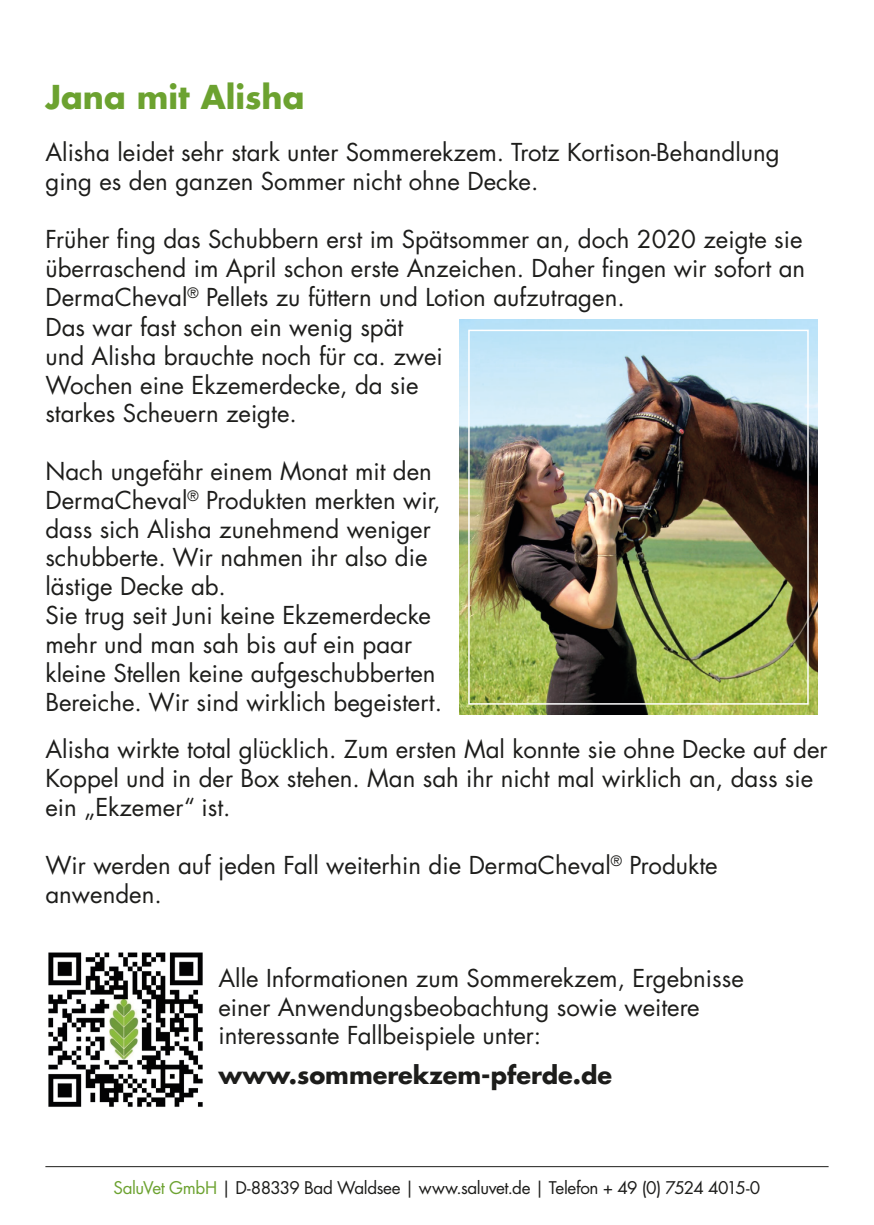
<style>
.page{position:relative;width:874px;height:1225px;background:#fff}
.page>*{position:absolute;margin:0;border:0;box-sizing:border-box;transform-origin:0 0}
.t1{font:700 32px "Futura LT Pro";color:#6ca230}
.t2{font:24px/28.8px "Futura LT Pro";color:#1d1d1b}
.t3{font:700 24px "Futura LT Pro";color:#1d1d1b}
.t4{font:17px "Futura LT Pro";letter-spacing:-.025em;color:#1d1d1b}
.s1{color:#6ca230}
</style>
<div class="page">
<img style="left:459px;top:319px;width:357px;height:395px">
<img style="left:48px;top:952px;width:155px;height:155px">
<hr style="left:45px;top:1166px;width:783px;height:1px;background:#1d1d1b">
<div style="left:468px;top:330px;width:340px;height:374px;border:2px solid #fff"></div>
<p class="t1" style="left:45px;top:72px;width:260px">Jana mit Alisha</p>
<p class="t2" style="left:45px;top:138px;width:735px">Alisha leidet sehr stark unter Sommerekzem. Trotz Kortison-Behandlung ging es den ganzen Sommer nicht ohne Decke.</p>
<p class="t2" style="left:45px;top:224px;width:761px;text-align:justify">Früher fing das Schubbern erst im Spätsommer an, doch 2020 zeigte sie überraschend im April schon erste Anzeichen. Daher fingen wir sofort an DermaCheval<sup>®</sup> Pellets zu füttern und Lotion aufzutragen.</p>
<p class="t2" style="left:45px;top:312px;width:399px">Das war fast schon ein wenig spät und Alisha brauchte noch für ca. zwei<br>Wochen eine Ekzemerdecke, da sie starkes Scheuern zeigte.</p>
<p class="t2" style="left:45px;top:456px;width:396px">Nach ungefähr einem Monat mit den<br>DermaCheval<sup>®</sup> Produkten merkten wir, dass sich Alisha zunehmend weniger schubberte. Wir nahmen ihr also die lästige Decke ab.</p>
<p class="t2" style="left:45px;top:600px;width:398px">Sie trug seit Juni keine Ekzemerdecke mehr und man sah bis auf ein paar kleine Stellen keine aufgeschubberten Bereiche. Wir sind wirklich begeistert.</p>
<p class="t2" style="left:45px;top:735px;width:783px">Alisha wirkte total glücklich. Zum ersten Mal konnte sie ohne Decke auf der<br>Koppel und in der Box stehen. Man sah ihr nicht mal wirklich an, dass sie ein „Ekzemer“ ist.</p>
<p class="t2" style="left:45px;top:850px;width:673px">Wir werden auf jeden Fall weiterhin die DermaCheval<sup>®</sup> Produkte</p>
<p class="t2" style="left:45px;top:879px;width:118px">anwenden.</p>
<p class="t2" style="left:218px;top:963px;width:526px">Alle Informationen zum Sommerekzem, Ergebnisse</p>
<p class="t2" style="left:218px;top:992px;width:482px">einer Anwendungsbeobachtung sowie weitere</p>
<p class="t2" style="left:218px;top:1021px;width:324px">interessante Fallbeispiele unter:</p>
<p class="t3" style="left:218px;top:1057px;width:395px">www.sommerekzem-pferde.de</p>
<p class="t4" style="left:113px;top:1176px;width:648px"><span class="s1">SaluVet GmbH</span> | D-88339 Bad Waldsee | www.saluvet.de | Telefon + 49 (0) 7524 4015-0</p>
</div>
